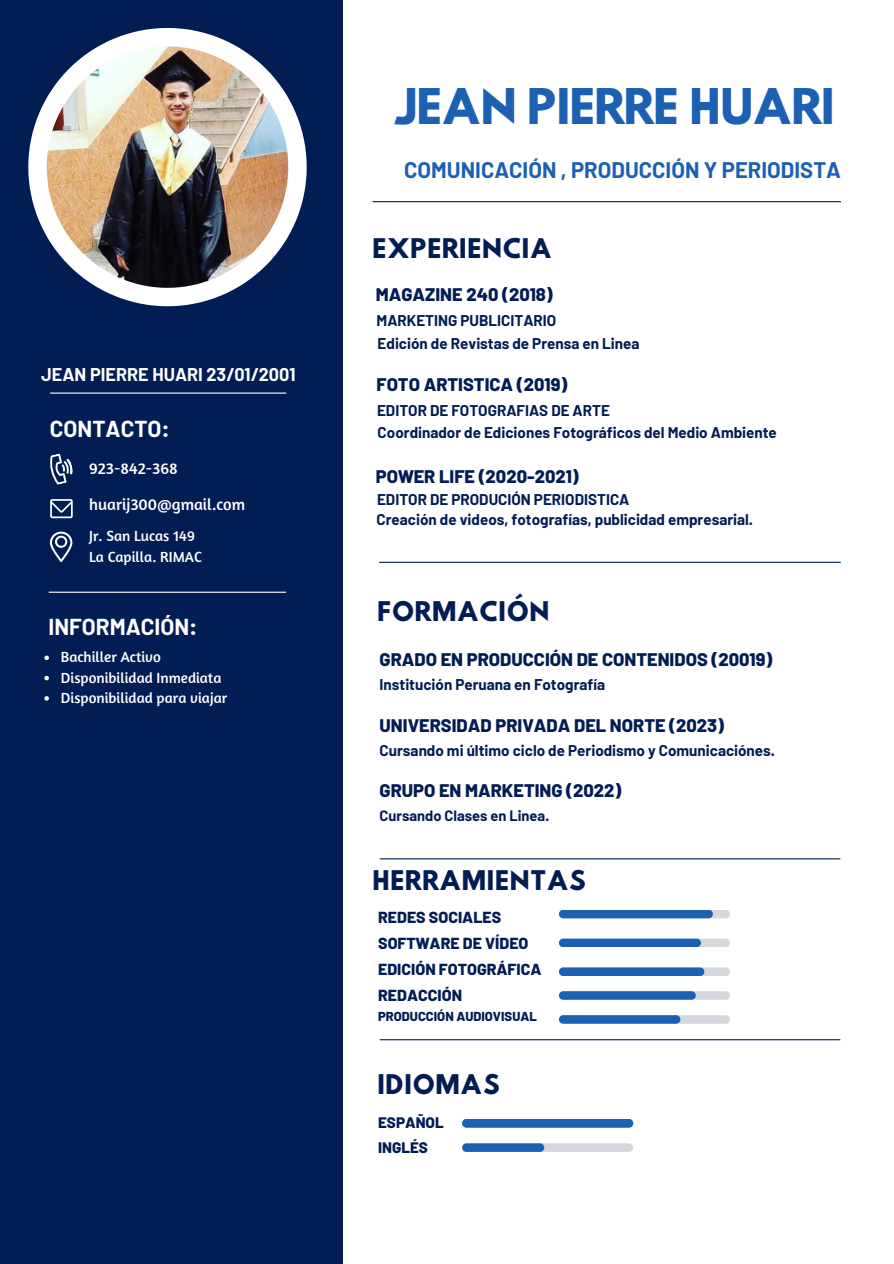
<style>
.page{position:relative;width:894px;height:1264px;background:#fff}
.page>*{position:absolute;margin:0;border:0;box-sizing:border-box;transform-origin:0 0}
.t1{font:43.65px "Hussar Bd";letter-spacing:-.04em;color:#1c60b4}
.t2{font:24px "Hussar Bd";color:#021d54}
.t3{font:700 22.5px "Barlow";color:#fff}
.t4{font:700 22.05px "Barlow";color:#1c60b4}
.t5{font:800 18.15px "Barlow";color:#021d54}
.t6{font:700 18px "Barlow";color:#fff}
.t7{font:16.5px "Amaranth";color:#fff}
.t8{font:800 15.9px/26px "Barlow";color:#021d54}
.t9{font:700 15.15px "Barlow";color:#021d54}
.t10{font:800 15.15px/24.8px "Barlow";color:#021d54}
.t11{font:15px/20.2px "Amaranth";color:#fff}
.t12{font:700 14.7px "Barlow";color:#021d54}
.t13{font:800 12.9px "Barlow";color:#021d54}
</style>
<div class="page">
<div style="left:0;top:0;width:343px;height:1263px;background:#021d54"></div>
<svg style="left:28px;top:28px;width:278px;height:278px"></svg>
<img style="left:47px;top:46px;width:241px;height:242px">
<svg style="left:462px;top:1119px;width:171px;height:8px"></svg>
<svg style="left:462px;top:1143px;width:171px;height:8px"></svg>
<svg style="left:559px;top:910px;width:170px;height:8px"></svg>
<svg style="left:559px;top:938px;width:170px;height:9px;background:#487dbe"></svg>
<svg style="left:559px;top:967px;width:170px;height:9px;background:#4178bc"></svg>
<svg style="left:50px;top:531px;width:22px;height:31px"></svg>
<svg style="left:50px;top:499px;width:23px;height:19px"></svg>
<svg style="left:50px;top:453px;width:23px;height:32px"></svg>
<hr style="left:373px;top:201px;width:467px;height:1px;background:#021d54">
<hr style="left:379px;top:561px;width:461px;height:2px;background:#021d54">
<hr style="left:380px;top:858px;width:459px;height:1px;background:#021d54">
<hr style="left:380px;top:1039px;width:459px;height:1px;background:#021d54">
<hr style="left:49px;top:591px;width:237px;height:1px;background:#fff">
<hr style="left:50px;top:392px;width:236px;height:1px;background:#fff">
<svg style="left:559px;top:991px;width:170px;height:8px"></svg>
<svg style="left:559px;top:1015px;width:170px;height:8px"></svg>
<svg style="left:44px;top:655px;width:5px;height:5px"></svg>
<svg style="left:44px;top:676px;width:5px;height:4px"></svg>
<svg style="left:44px;top:696px;width:5px;height:4px"></svg>
<h1 class="t1" style="left:392px;top:84px;width:444px">JEAN PIERRE HUARI</h1>
<h3 class="t4" style="left:404px;top:156px;width:438px">COMUNICACIÓN , PRODUCCIÓN Y PERIODISTA</h3>
<h2 class="t2" style="left:372px;top:236px;width:181px">EXPERIENCIA</h2>
<p class="t5" style="left:376px;top:283px;width:178px">MAGAZINE 240 (2018)</p>
<p class="t9" style="left:376px;top:311px;width:181px">MARKETING PUBLICITARIO</p>
<p class="t6" style="left:41px;top:363px;width:256px">JEAN PIERRE HUARI 23/01/2001</p>
<p class="t9" style="left:377px;top:333px;width:263px">Edición de Revistas de Prensa en Linea</p>
<p class="t5" style="left:376px;top:373px;width:192px">FOTO ARTISTICA (2019)</p>
<p class="t9" style="left:377px;top:401px;width:234px">EDITOR DE FOTOGRAFIAS DE ARTE</p>
<h3 class="t3" style="left:50px;top:414px;width:121px">CONTACTO:</h3>
<p class="t9" style="left:377px;top:422px;width:400px">Coordinador de Ediciones Fotográficos del Medio Ambiente</p>
<p class="t7" style="left:89px;top:457px;width:90px">923-842-368</p>
<p class="t7" style="left:89px;top:494px;width:157px">huarij300@gmail.com</p>
<p class="t11" style="left:89px;top:525px;width:114px">Jr. San Lucas 149<br>La Capilla. RIMAC</p>
<h3 class="t3" style="left:48px;top:612px;width:150px">INFORMACIÓN:</h3>
<p class="t11" style="left:61px;top:646px;width:168px">Bachiller Activo<br>Disponibilidad Inmediata<br>Disponibilidad para viajar</p>
<p class="t5" style="left:376px;top:465px;width:204px">POWER LIFE (2020-2021)</p>
<p class="t9" style="left:377px;top:490px;width:254px">EDITOR DE PRODUCIÓN PERIODISTICA</p>
<p class="t9" style="left:376px;top:510px;width:378px">Creación de videos, fotografías, publicidad empresarial.</p>
<h2 class="t2" style="left:377px;top:599px;width:174px">FORMACIÓN</h2>
<p class="t5" style="left:379px;top:647px;width:394px">GRADO EN PRODUCCIÓN DE CONTENIDOS (20019)</p>
<p class="t9" style="left:379px;top:674px;width:227px">Institución Peruana en Fotografía</p>
<p class="t5" style="left:379px;top:713px;width:346px">UNIVERSIDAD PRIVADA DEL NORTE (2023)</p>
<p class="t9" style="left:379px;top:740px;width:397px">Cursando mi último ciclo de Periodismo y Comunicaciónes.</p>
<p class="t5" style="left:379px;top:779px;width:243px">GRUPO EN MARKETING (2022)</p>
<p class="t12" style="left:379px;top:806px;width:171px">Cursando Clases en Linea.</p>
<h2 class="t2" style="left:372px;top:867px;width:215px">HERRAMIENTAS</h2>
<p class="t8" style="left:378px;top:903px;width:165px">REDES SOCIALES<br>SOFTWARE DE VÍDEO<br>EDICIÓN FOTOGRÁFICA<br>REDACCIÓN</p>
<p class="t13" style="left:378px;top:1008px;width:160px">PRODUCCIÓN AUDIOVISUAL</p>
<h2 class="t2" style="left:377px;top:1072px;width:124px">IDIOMAS</h2>
<p class="t10" style="left:378px;top:1109px;width:67px">ESPAÑOL<br>INGLÉS</p>
</div>
